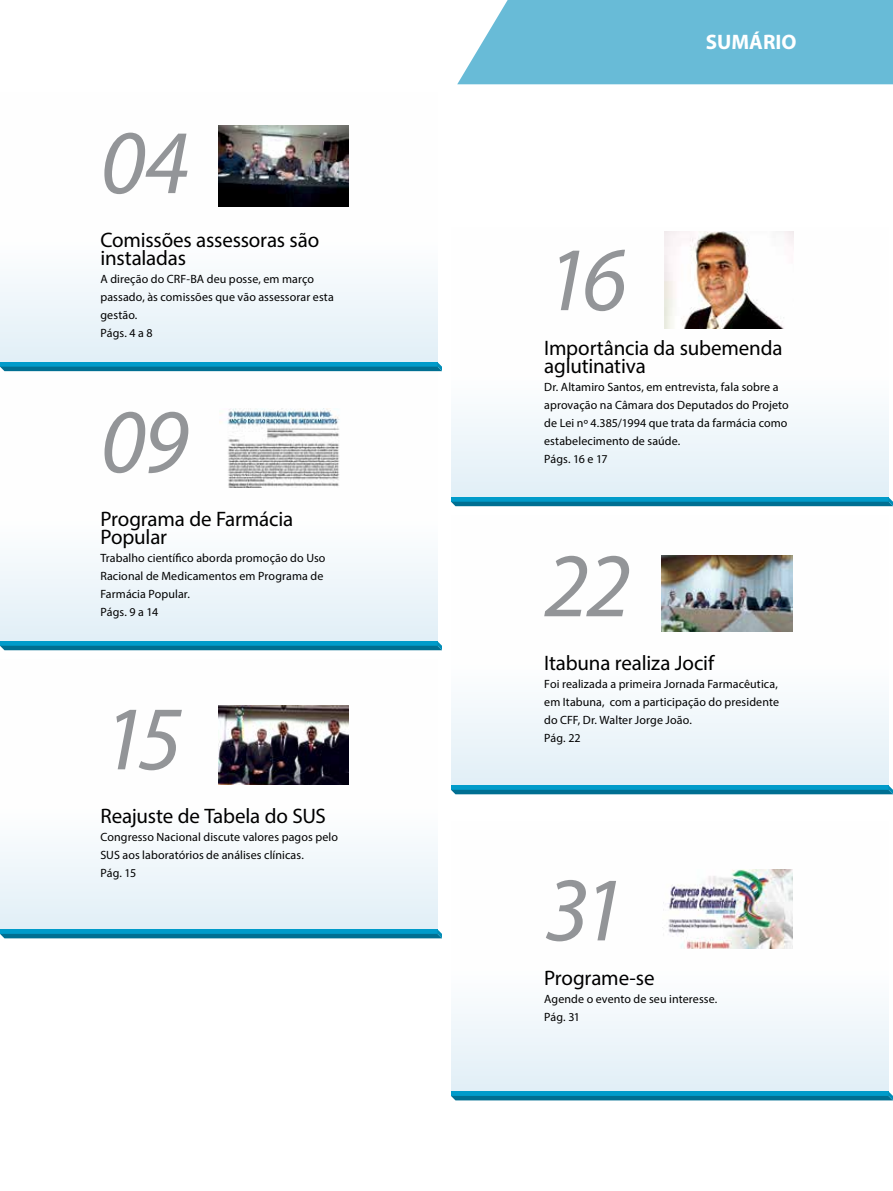
<style>
.page{position:relative;width:893px;height:1191px;background:#fff}
.page>*{position:absolute;margin:0;border:0;box-sizing:border-box;transform-origin:0 0}
.t1{font:italic 91.5px "Myriad Pro";letter-spacing:-.055em;color:#939598}
.t2{font:21px/18px "Myriad Pro";letter-spacing:-.01em;color:#000}
.t3{font:700 21px "Myriad Pro";color:#fff}
.t4{font:12px/18px "Myriad Pro";letter-spacing:.01em;color:#000}
</style>
<div class="page">
<div style="left:457px;top:0;width:436px;height:84px;background:#68bbd7"></div>
<div style="left:0;top:371px;width:437px;height:270px;background:linear-gradient(to bottom,#fff,#eaf3f9)"></div>
<div style="left:451px;top:515px;width:437px;height:270px;background:linear-gradient(to bottom,#fffffe,#eaf4fa)"></div>
<div style="left:0;top:92px;width:437px;height:270px;background:linear-gradient(to bottom,#fff,#eaf4f9)"></div>
<div style="left:451px;top:227px;width:437px;height:270px;background:linear-gradient(to bottom,#fff,#eaf3f9)"></div>
<div style="left:0;top:659px;width:437px;height:270px;background:linear-gradient(to bottom,#fff,#eaf3f9)"></div>
<div style="left:451px;top:821px;width:437px;height:270px;background:linear-gradient(to bottom,#fff,#eaf3f9)"></div>
<img style="left:218px;top:126px;width:130px;height:81px">
<img style="left:219px;top:705px;width:129px;height:80px">
<img style="left:219px;top:408px;width:130px;height:79px">
<img style="left:664px;top:231px;width:130px;height:97px">
<img style="left:663px;top:869px;width:129px;height:79px">
<img style="left:661px;top:556px;width:131px;height:76px">
<svg style="left:0;top:362px;width:442px;height:9px;background:#0186af"></svg>
<svg style="left:451px;top:497px;width:442px;height:9px;background:#0186af"></svg>
<svg style="left:0;top:641px;width:442px;height:9px;background:#0186b0"></svg>
<svg style="left:451px;top:785px;width:442px;height:9px;background:#0187b0"></svg>
<svg style="left:0;top:929px;width:442px;height:9px;background:#0187b0"></svg>
<svg style="left:451px;top:1091px;width:442px;height:9px;background:#0187b1"></svg>
<h1 class="t1" style="left:100px;top:106px;width:91px">04</h1>
<h2 class="t2" style="left:100px;top:231px;width:220px">Comissões assessoras são instaladas</h2>
<p class="t4" style="left:100px;top:270px;width:235px">A direção do CRF-BA deu posse, em março passado, às comissões que vão assessorar esta gestão.<br>Págs. 4 a 8</p>
<h1 class="t1" style="left:101px;top:385px;width:89px">09</h1>
<h2 class="t2" style="left:100px;top:510px;width:194px">Programa de Farmácia<br>Popular</h2>
<p class="t4" style="left:100px;top:549px;width:227px">Trabalho científico aborda promoção do Uso<br>Racional de Medicamentos em Programa de<br>Farmácia Popular.<br>Págs. 9 a 14</p>
<h1 class="t1" style="left:101px;top:682px;width:83px">15</h1>
<h2 class="t2" style="left:100px;top:807px;width:227px">Reajuste de Tabela do SUS</h2>
<p class="t4" style="left:100px;top:828px;width:239px">Congresso Nacional discute valores pagos pelo<br>SUS aos laboratórios de análises clínicas.<br>Pág. 15</p>
<h2 class="t3" style="left:706px;top:28px;width:92px">SUMÁRIO</h2>
<h1 class="t1" style="left:544px;top:223px;width:84px">16</h1>
<h2 class="t2" style="left:544px;top:339px;width:240px">Importância da subemenda aglutinativa</h2>
<p class="t4" style="left:544px;top:378px;width:246px">Dr. Altamiro Santos, em entrevista, fala sobre a aprovação na Câmara dos Deputados do Projeto de Lei nº 4.385/1994 que trata da farmácia como estabelecimento de saúde.<br>Págs. 16 e 17</p>
<h1 class="t1" style="left:544px;top:529px;width:89px">22</h1>
<h2 class="t2" style="left:544px;top:654px;width:171px">Itabuna realiza Jocif</h2>
<p class="t4" style="left:544px;top:675px;width:236px">Foi realizada a primeira Jornada Farmacêutica, em Itabuna, com a participação do presidente do CFF, Dr. Walter Jorge João.<br>Pág. 22</p>
<h1 class="t1" style="left:544px;top:853px;width:83px">31</h1>
<h2 class="t2" style="left:544px;top:969px;width:112px">Programe-se</h2>
<p class="t4" style="left:544px;top:990px;width:174px">Agende o evento de seu interesse.<br>Pág. 31</p>
</div>
